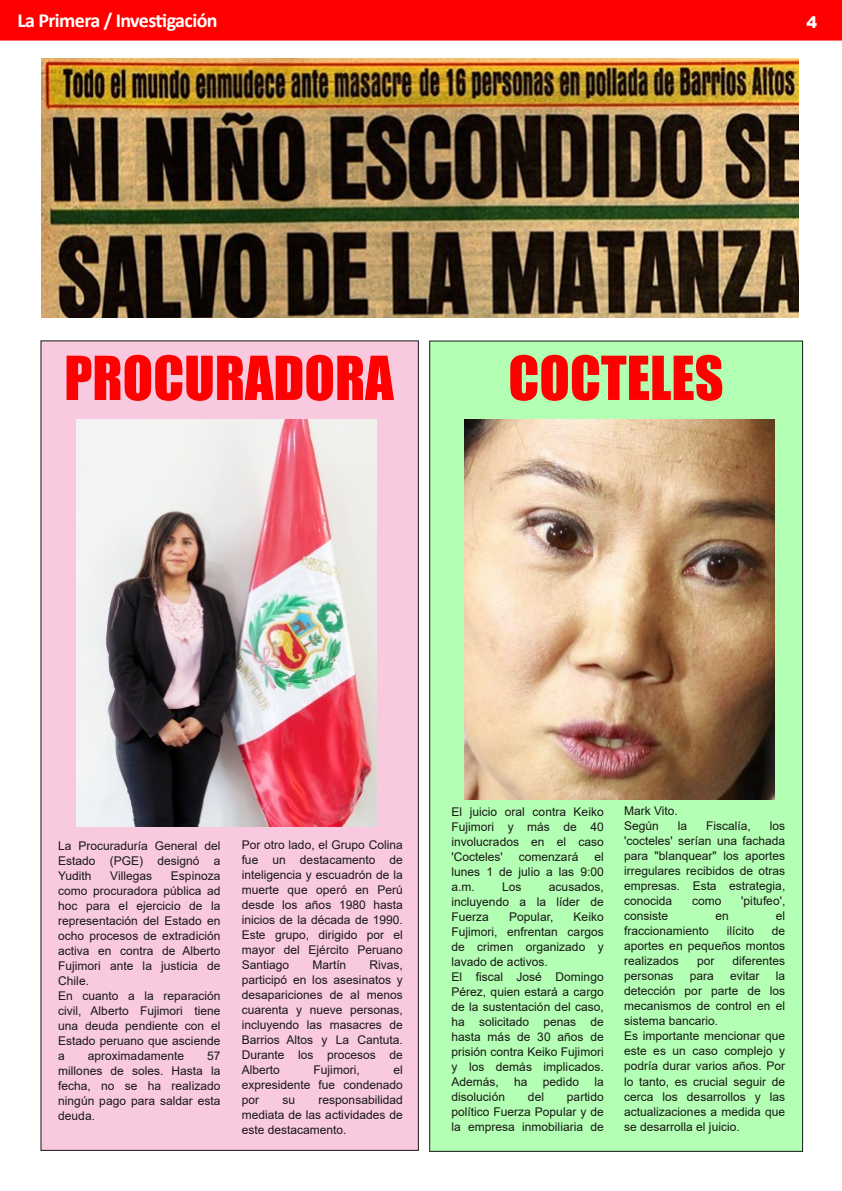
<style>
.page{position:relative;width:842px;height:1191px;background:#fff}
.page>*{position:absolute;margin:0;border:0;box-sizing:border-box;transform-origin:0 0}
.t1{font:56px "Impact";color:#f00}
.t2{font:700 20px "Calibri";letter-spacing:-.03em;color:#fff}
.t3{font:900 16px "Arial";color:#fff}
.t4{font:12px/15px "Arial";color:#181715;text-align:justify}
</style>
<div class="page">
<div style="left:0;top:0;width:841px;height:40px;background:#f00"></div>
<div style="left:0;top:0;width:842px;height:41px;border:1px solid #f00"></div>
<div style="left:41px;top:341px;width:377px;height:809px;background:#f8c9df"></div>
<div style="left:430px;top:341px;width:372px;height:810px;background:#b3ffb3"></div>
<img style="left:77px;top:420px;width:300px;height:407px">
<img style="left:465px;top:420px;width:309px;height:379px">
<img style="left:42px;top:58px;width:756px;height:259px">
<h2 class="t2" style="left:17px;top:12px;width:202px">La Primera / Investigación</h2>
<h3 class="t3" style="left:806px;top:10px;width:12px">4</h3>
<h1 class="t1" style="left:64px;top:343px;width:331px">PROCURADORA</h1>
<h1 class="t1" style="left:508px;top:343px;width:217px">COCTELES</h1>
<p class="t4" style="left:58px;top:838px;width:164px">La Procuraduría General del Estado (PGE) designó a Yudith</p>
<p class="t4" style="left:58px;top:868px;width:164px;text-align:left;text-indent:113px">Espinoza como procuradora pública ad hoc para el ejercicio de la representación del Estado en ocho procesos de extradición activa en contra de Alberto<br>Fujimori ante la justicia de<br>Chile.<br>En cuanto a la reparación civil, Alberto Fujimori tiene una deuda pendiente con el<br>Estado peruano que asciende a</p>
<p class="t4" style="left:110px;top:868px;width:43px">Villegas</p>
<p class="t4" style="left:88px;top:1048px;width:98px">aproximadamente</p>
<p class="t4" style="left:58px;top:1048px;width:164px;text-indent:149px">57 millones de soles. Hasta la fecha, no se ha realizado ningún pago para saldar esta deuda.</p>
<p class="t4" style="left:242px;top:837px;width:163px">Por otro lado, el Grupo Colina fue un destacamento de inteligencia y escuadrón de la muerte que operó en Perú desde los años 1980 hasta inicios de la década de 1990.<br>Este grupo, dirigido por el mayor del Ejército Peruano Santiago</p>
<p class="t4" style="left:312px;top:957px;width:35px">Martín</p>
<p class="t4" style="left:242px;top:957px;width:163px;text-indent:128px">Rivas, participó en los asesinatos y desapariciones de al menos cuarenta y nueve personas, incluyendo las masacres de Barrios Altos y La Cantuta.<br>Durante los procesos de Alberto</p>
<p class="t4" style="left:242px;top:1062px;width:163px;text-indent:152px">el expresidente fue condenado por</p>
<p class="t4" style="left:314px;top:1062px;width:48px">Fujimori,</p>
<p class="t4" style="left:242px;top:1092px;width:163px;text-indent:77px">responsabilidad mediata de las actividades de este destacamento.</p>
<p class="t4" style="left:282px;top:1092px;width:14px">su</p>
<p class="t4" style="left:451px;top:804px;width:154px">El juicio oral contra Keiko Fujimori y más de 40 involucrados en el caso 'Cocteles'</p>
<p class="t4" style="left:519px;top:849px;width:61px">comenzará</p>
<p class="t4" style="left:451px;top:849px;width:154px;text-indent:143px">el lunes 1 de julio a las 9:00 a.m.</p>
<p class="t4" style="left:451px;top:879px;width:154px;text-indent:97px">acusados, incluyendo a la líder de Fuerza</p>
<p class="t4" style="left:502px;top:879px;width:21px">Los</p>
<p class="t4" style="left:451px;top:909px;width:154px;text-align:left;text-indent:122px">Keiko<br>Fujimori, enfrentan cargos de crimen organizado y lavado de activos.<br>El fiscal José Domingo<br>Pérez, quien estará a cargo de la sustentación del caso, ha solicitado penas de hasta más de 30 años de prisión contra Keiko Fujimori y los demás implicados.<br>Además,</p>
<p class="t4" style="left:509px;top:909px;width:46px">Popular,</p>
<p class="t4" style="left:514px;top:1074px;width:15px">ha</p>
<p class="t4" style="left:543px;top:1074px;width:38px">pedido</p>
<p class="t4" style="left:594px;top:1074px;width:11px">la</p>
<p class="t4" style="left:451px;top:1089px;width:55px">disolución</p>
<p class="t4" style="left:528px;top:1089px;width:18px">del</p>
<p class="t4" style="left:451px;top:1089px;width:154px;text-indent:115px">partido político Fuerza Popular y de la empresa inmobiliaria de</p>
<p class="t4" style="left:624px;top:803px;width:55px">Mark Vito.<br>Según</p>
<p class="t4" style="left:678px;top:818px;width:11px">la</p>
<p class="t4" style="left:706px;top:818px;width:46px">Fiscalía,</p>
<p class="t4" style="left:624px;top:818px;width:163px;text-indent:146px">los 'cocteles' serían una fachada para "blanquear" los aportes irregulares recibidos de otras empresas. Esta estrategia, conocida</p>
<p class="t4" style="left:692px;top:893px;width:31px">como</p>
<p class="t4" style="left:741px;top:893px;width:46px">'pitufeo',</p>
<p class="t4" style="left:624px;top:908px;width:46px">consiste</p>
<p class="t4" style="left:715px;top:908px;width:15px">en</p>
<p class="t4" style="left:776px;top:908px;width:11px">el</p>
<p class="t4" style="left:624px;top:923px;width:86px">fraccionamiento</p>
<p class="t4" style="left:727px;top:923px;width:29px">ilícito</p>
<p class="t4" style="left:624px;top:923px;width:163px;text-indent:148px">de aportes en pequeños montos realizados</p>
<p class="t4" style="left:697px;top:953px;width:19px">por</p>
<p class="t4" style="left:732px;top:953px;width:54px">diferentes</p>
<p class="t4" style="left:624px;top:968px;width:163px;text-align:left;text-indent:152px">la detección por parte de los mecanismos de control en el sistema bancario.<br>Es importante mencionar que este es un caso complejo y podría durar varios años. Por lo tanto, es crucial seguir de cerca los desarrollos y las actualizaciones a medida que se desarrolla el juicio.</p>
<p class="t4" style="left:624px;top:968px;width:51px">personas</p>
<p class="t4" style="left:690px;top:968px;width:26px">para</p>
<p class="t4" style="left:730px;top:968px;width:31px">evitar</p>
</div>
